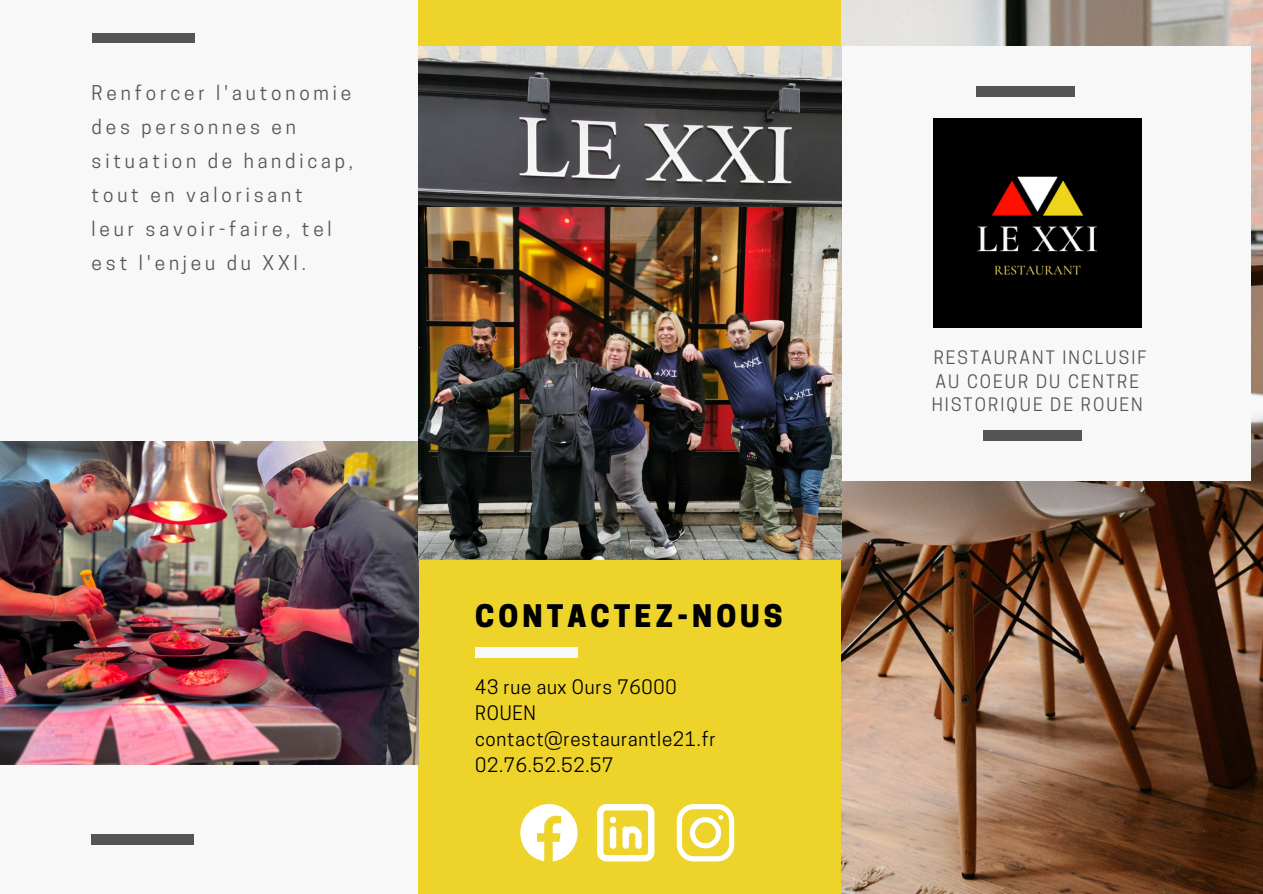
<style>
.page{position:relative;width:1263px;height:894px;background:#fff}
.page>*{position:absolute;margin:0;border:0;box-sizing:border-box;transform-origin:0 0}
.t1{font:800 29.25px "Cooper Hewitt";letter-spacing:.14em;color:#000}
.t2{font:19.2px/33.9px "Cooper Hewitt";letter-spacing:.2em;color:#555}
.t3{font:18.75px/25.8px "Cooper Hewitt";letter-spacing:.04em;color:#000}
.t4{font:17.4px/23.5px "Cooper Hewitt";letter-spacing:.12em;color:#555}
</style>
<div class="page">
<div style="left:0;top:0;width:1263px;height:893px;background:#f8f8f8"></div>
<img style="left:841px;top:0;width:422px;height:893px">
<div style="left:418px;top:0;width:423px;height:893px;background:#eed42a"></div>
<div style="left:92px;top:33px;width:102px;height:10px;background:#555"></div>
<div style="left:92px;top:834px;width:102px;height:10px;background:#555"></div>
<div style="left:475px;top:647px;width:103px;height:10px;background:#f8f8f8"></div>
<div style="left:841px;top:46px;width:410px;height:434px;background:#f8f8f8"></div>
<div style="left:983px;top:430px;width:99px;height:10px;background:#555"></div>
<div style="left:976px;top:87px;width:99px;height:10px;background:#555"></div>
<img style="left:933px;top:119px;width:208px;height:208px">
<img style="left:0;top:441px;width:418px;height:322px">
<img style="left:418px;top:46px;width:423px;height:161px">
<img style="left:418px;top:207px;width:423px;height:352px">
<svg style="left:520px;top:804px;width:58px;height:57px"></svg>
<svg style="left:597px;top:804px;width:57px;height:57px"></svg>
<svg style="left:677px;top:804px;width:57px;height:57px"></svg>
<p class="t2" style="left:92px;top:78px;width:263px">Renforcer l'autonomie des personnes en situation de handicap, tout en valorisant<br>leur savoir-faire, tel est l'enjeu du XXI.</p>
<p class="t1" style="left:475px;top:605px;width:309px">CONTACTEZ-NOUS</p>
<p class="t3" style="left:475px;top:676px;width:203px">43 rue aux Ours 76000<br>ROUEN</p>
<p class="t3" style="left:475px;top:727px;width:242px">contact@restaurantle21.fr</p>
<p class="t3" style="left:475px;top:753px;width:140px">02.76.52.52.57</p>
<p class="t4" style="left:932px;top:348px;width:216px">RESTAURANT INCLUSIF<br>AU COEUR DU CENTRE<br>HISTORIQUE DE ROUEN</p>
</div>
